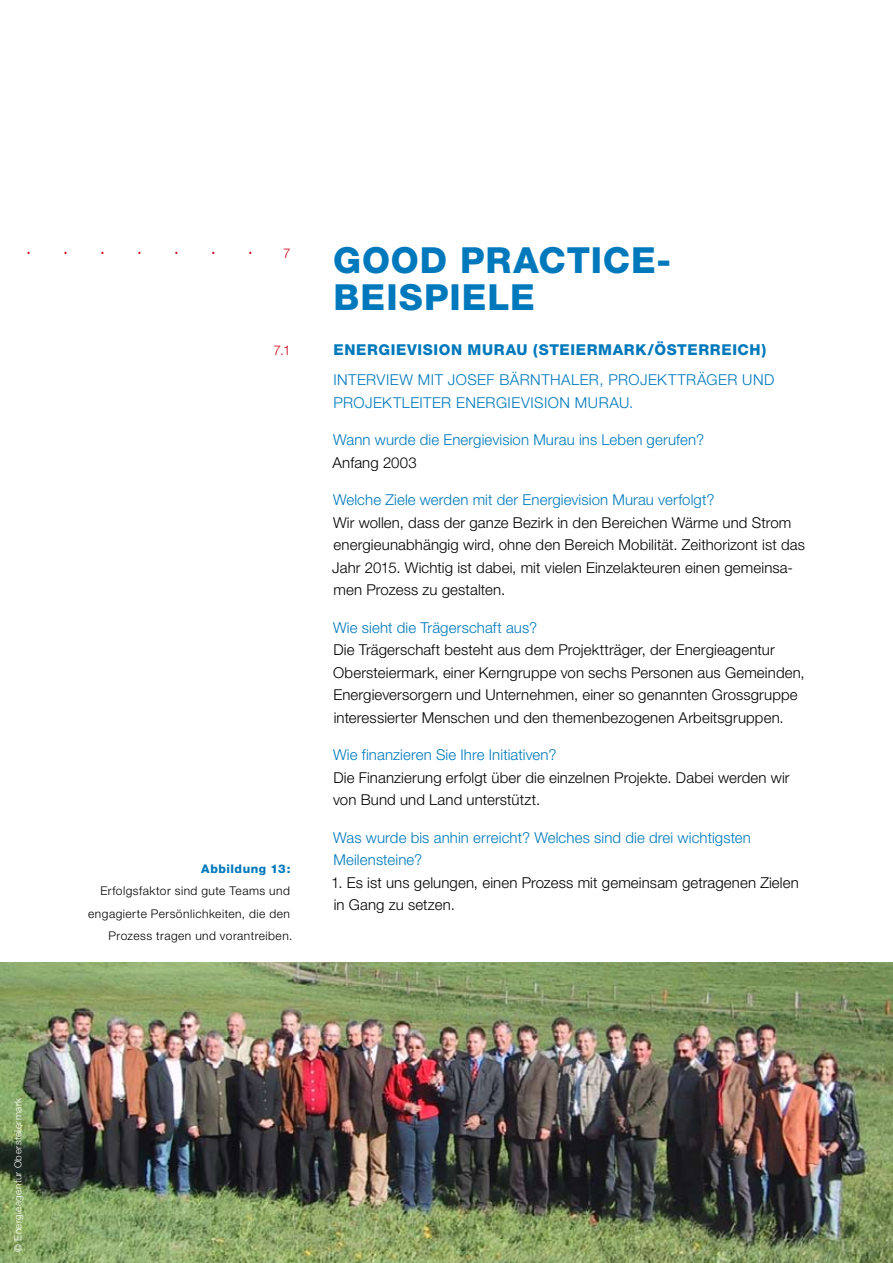
<style>
.page{position:relative;width:893px;height:1263px;background:#fff}
.page>*{position:absolute;margin:0;border:0;box-sizing:border-box;transform-origin:0 0}
.t1{font:800 36px/37.5px "Helvetica Neue CE";letter-spacing:.03em;color:#0079bc}
.t2{font:300 15px/22.5px "Helvetica Neue CE";letter-spacing:.01em;color:#000}
.t3{font:300 15px/22.5px "Helvetica Neue CE";letter-spacing:.01em;color:#0079bc}
.t4{font:800 15px "Helvetica Neue CE";letter-spacing:.04em;color:#0079bc}
.t5{font:300 13.5px "Helvetica Neue CE";color:#cd071e}
.t6{font:300 12px/22.5px "Helvetica Neue CE";letter-spacing:.04em;color:#000;text-align:right}
.t7{font:800 12px "Helvetica Neue CE";color:#0079bc}
.t8{font:300 9.75px "Helvetica Neue CE";letter-spacing:.05em;color:#fff}
</style>
<div class="page">
<img style="left:0;top:963px;width:892px;height:300px">
<p class="t8" style="left:12px;top:1251px;width:156px;rotate:-90deg">© Energieagentur Obersteiermark</p>
<p class="t5" style="left:283px;top:245px;width:9px">7</p>
<p class="t5" style="left:273px;top:342px;width:19px">7.1</p>
<p class="t7" style="left:201px;top:861px;width:91px">ABBILDUNG 13:</p>
<p class="t6" style="left:88px;top:879px;width:206px">Erfolgsfaktor sind gute Teams und engagierte Persönlichkeiten, die den<br>Prozess tragen und vorantreiben.</p>
<h1 class="t1" style="left:333px;top:241px;width:340px">GOOD PRACTICE-<br>BEISPIELE</h1>
<p class="t4" style="left:334px;top:341px;width:434px">ENERGIEVISION MURAU (STEIERMARK/ÖSTERREICH)</p>
<p class="t3" style="left:333px;top:368px;width:15px">Interview</p>
<p class="t3" style="left:418px;top:368px;width:10px">mit</p>
<p class="t3" style="left:448px;top:368px;width:30px">Josef</p>
<p class="t3" style="left:499px;top:368px;width:32px">Bärnthaler</p>
<p class="t3" style="left:599px;top:368px;width:52px">, Projekttr</p>
<p class="t3" style="left:697px;top:368px;width:21px">äger</p>
<p class="t3" style="left:742px;top:368px;width:22px">und</p>
<p class="t3" style="left:333px;top:391px;width:42px">Projektleiter</p>
<p class="t3" style="left:456px;top:391px;width:19px">Energievisi</p>
<p class="t3" style="left:548px;top:391px;width:87px">on Murau.</p>
<p class="t3" style="left:333px;top:428px;width:373px">Wann wurde die Energievision Murau ins Leben gerufen?</p>
<p class="t2" style="left:333px;top:451px;width:86px">Anfang 2003</p>
<p class="t3" style="left:333px;top:488px;width:383px">Welche Ziele werden mit der Energievision Murau verfolgt?</p>
<p class="t2" style="left:332px;top:511px;width:474px">Wir wollen, dass der ganze Bezirk in den Bereichen Wärme und Strom energieunabhängig wird, ohne den Bereich Mobilität. Zeithorizont ist das Jahr 2015. Wichtig ist dabei, mit vielen Einzelakteuren einen gemeinsa&shy;men Prozess zu gestalten.</p>
<p class="t3" style="left:333px;top:616px;width:206px">Wie sieht die Trägerschaft aus?</p>
<p class="t2" style="left:333px;top:638px;width:473px">Die Trägerschaft besteht aus dem Projektträger, der Energieagentur Obersteiermark, einer Kerngruppe von sechs Personen aus Gemeinden, Energieversorgern und U nternehmen, einer so genannten Grossgruppe interessierter Menschen und den themenbezogenen Arbeitsgruppen.</p>
<p class="t3" style="left:333px;top:743px;width:225px">Wie finanzieren Sie Ihre Initiativen?</p>
<p class="t2" style="left:333px;top:766px;width:458px">Die Finanzierung erfolgt über die einzelnen Projekte. Dabei werden wir von Bund und Land unterstützt.</p>
<p class="t3" style="left:333px;top:826px;width:419px">Was wurde bis anhin erreicht? Welches sind die drei wichtigsten<br>Meilensteine?</p>
<p class="t2" style="left:331px;top:871px;width:469px">1. Es ist uns gelungen, einen Prozess mit gemeinsam getragenen Zielen in Gang zu setzen.</p>
</div>
